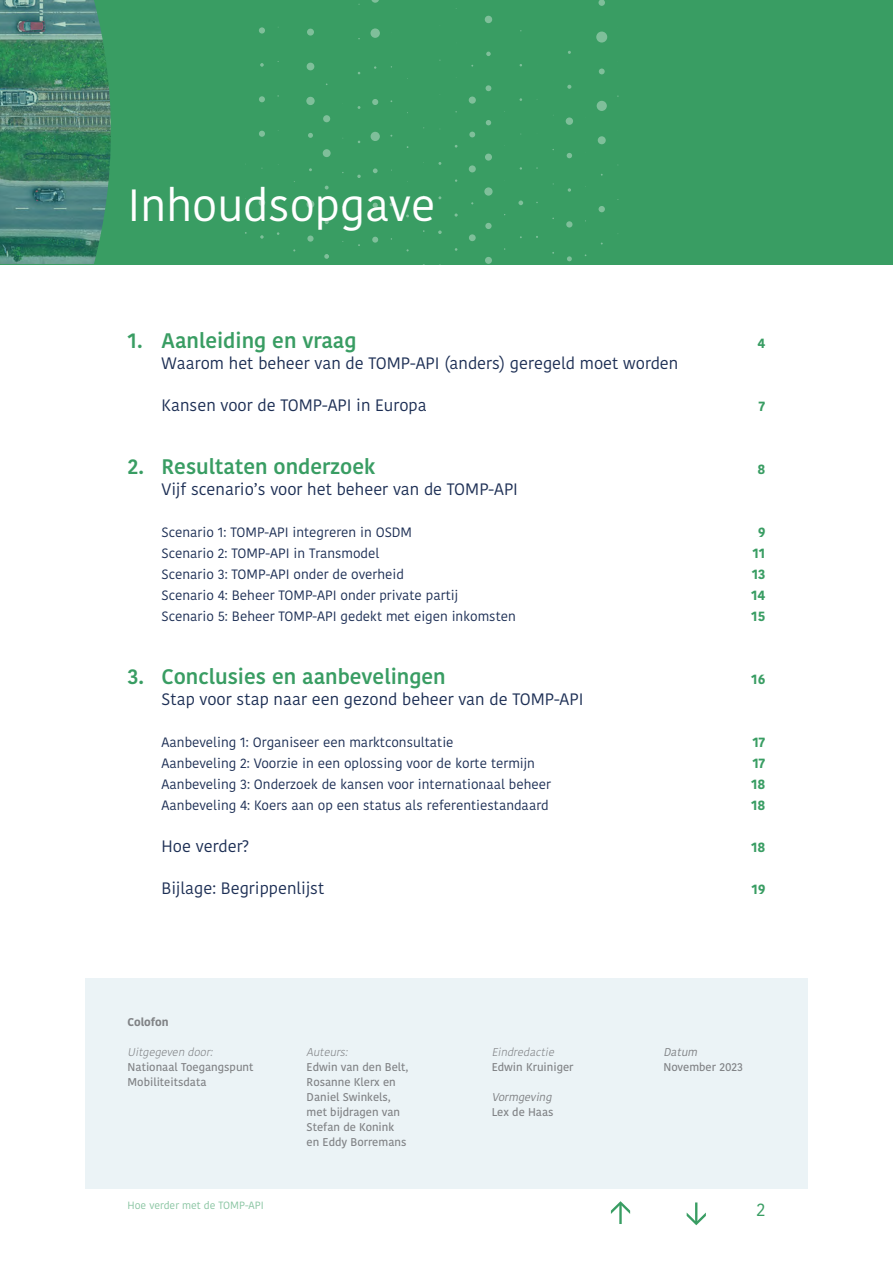
<style>
.page{position:relative;width:893px;height:1263px;background:#fff}
.page>*{position:absolute;margin:0;border:0;box-sizing:border-box;transform-origin:0 0}
.t1{font:45px "Kohinoor Bangla";color:#fff}
.Subkop-1{font:600 21px "Kohinoor Bangla";color:#399d63}
.t2{font:18px "Kohinoor Bangla";color:#399d63}
.Subkop-2{font:16.5px "Kohinoor Bangla";color:#1c2e54}
.t3{font:13.5px "Kohinoor Bangla";color:#1c2e54}
.Subkop-2-2{font:700 13.5px "Kohinoor Bangla";color:#399d63}
.Broodtekst{font:500 11.25px/15px "Kohinoor Bangla";color:#808285}
.Broodtekst-2{font:italic 300 11.25px "Kohinoor Bangla";color:#808285}
.Broodtekst-3{font:italic 11.25px "Kohinoor Bangla";color:#808285}
.Broodtekst-4{font:700 11.25px "Kohinoor Bangla";letter-spacing:-.005em;color:#808285}
.t4{font:10.5px "Kohinoor Bangla";color:#88c4a1}
</style>
<div class="page">
<div style="left:85px;top:978px;width:723px;height:210px;background:#ebf3f6"></div>
<svg style="left:687px;top:1202px;width:19px;height:23px"></svg>
<svg style="left:611px;top:1201px;width:19px;height:23px"></svg>
<div style="left:0;top:0;width:893px;height:264px;background:#399d63"></div>
<img style="left:0;top:0;width:111px;height:264px">
<svg style="left:260px;top:235px;width:4px;height:4px"></svg>
<div style="left:259px;top:199px;width:6px;height:7px;background:#7fbf9a;border-radius:50%"></div>
<svg style="left:259px;top:131px;width:6px;height:6px"></svg>
<svg style="left:259px;top:96px;width:6px;height:6px"></svg>
<svg style="left:260px;top:63px;width:4px;height:4px"></svg>
<div style="left:259px;top:27px;width:6px;height:7px;background:#7fbf9a;border-radius:50%"></div>
<svg style="left:307px;top:235px;width:7px;height:7px"></svg>
<div style="left:307px;top:200px;width:7px;height:8px;background:#7fbf9a;border-radius:50%"></div>
<svg style="left:308px;top:133px;width:5px;height:5px"></svg>
<svg style="left:306px;top:97px;width:9px;height:8px"></svg>
<div style="left:307px;top:63px;width:7px;height:7px;background:#7fbf9a;border-radius:50%"></div>
<div style="left:307px;top:29px;width:7px;height:7px;background:#7fbf9a;border-radius:50%"></div>
<svg style="left:324px;top:254px;width:5px;height:5px"></svg>
<svg style="left:325px;top:220px;width:4px;height:4px"></svg>
<svg style="left:325px;top:186px;width:4px;height:3px"></svg>
<div style="left:323px;top:149px;width:8px;height:8px;background:#7fbf9a;border-radius:50%"></div>
<div style="left:323px;top:115px;width:7px;height:7px;background:#7fbf9a;border-radius:50%"></div>
<svg style="left:357px;top:175px;width:4px;height:3px"></svg>
<svg style="left:372px;top:237px;width:6px;height:6px"></svg>
<svg style="left:373px;top:203px;width:5px;height:5px"></svg>
<svg style="left:373px;top:168px;width:5px;height:5px"></svg>
<div style="left:371px;top:132px;width:9px;height:9px;background:#7fbf9a;border-radius:50%"></div>
<svg style="left:372px;top:99px;width:6px;height:6px"></svg>
<svg style="left:370px;top:28px;width:10px;height:10px"></svg>
<svg style="left:371px;top:0;width:8px;height:3px"></svg>
<svg style="left:438px;top:230px;width:4px;height:4px"></svg>
<div style="left:469px;top:234px;width:7px;height:7px;background:#7fbf9a;border-radius:50%"></div>
<div style="left:469px;top:165px;width:7px;height:7px;background:#7fbf9a;border-radius:50%"></div>
<svg style="left:469px;top:132px;width:6px;height:5px"></svg>
<div style="left:469px;top:97px;width:7px;height:7px;background:#7fbf9a;border-radius:50%"></div>
<div style="left:485px;top:257px;width:7px;height:7px;background:#7fbf9a;border-radius:50%"></div>
<div style="left:485px;top:223px;width:7px;height:6px;background:#7fbf9a;border-radius:50%"></div>
<svg style="left:484px;top:187px;width:9px;height:9px"></svg>
<div style="left:485px;top:154px;width:7px;height:7px;background:#7fbf9a;border-radius:50%"></div>
<svg style="left:486px;top:120px;width:5px;height:5px"></svg>
<svg style="left:486px;top:85px;width:5px;height:6px"></svg>
<svg style="left:486px;top:52px;width:5px;height:4px"></svg>
<div style="left:485px;top:16px;width:7px;height:7px;background:#7fbf9a;border-radius:50%"></div>
<svg style="left:518px;top:201px;width:5px;height:4px"></svg>
<svg style="left:567px;top:256px;width:5px;height:5px"></svg>
<div style="left:566px;top:221px;width:6px;height:7px;background:#7fbf9a;border-radius:50%"></div>
<svg style="left:568px;top:188px;width:3px;height:4px"></svg>
<svg style="left:567px;top:153px;width:5px;height:5px"></svg>
<div style="left:566px;top:117px;width:7px;height:8px;background:#7fbf9a;border-radius:50%"></div>
<svg style="left:567px;top:85px;width:4px;height:4px"></svg>
<svg style="left:599px;top:206px;width:6px;height:6px"></svg>
<div style="left:598px;top:136px;width:8px;height:8px;background:#7fbf9a;border-radius:50%"></div>
<div style="left:597px;top:101px;width:10px;height:10px;background:#7fbf9a;border-radius:50%"></div>
<svg style="left:599px;top:69px;width:6px;height:5px"></svg>
<div style="left:596px;top:32px;width:11px;height:11px;background:#7fbf9a;border-radius:50%"></div>
<div style="left:598px;top:0;width:7px;height:6px;background:#7fbf9a;border-radius:50%"></div>
<p class="t1" style="left:128px;top:171px;width:309px">Inhoudsopgave</p>
<p class="Subkop-1" style="left:128px;top:323px;width:230px">1. Aanleiding en vraag</p>
<p class="Subkop-2" style="left:162px;top:351px;width:518px">Waarom het beheer van de TOMP-API (anders) geregeld moet worden</p>
<p class="Subkop-2" style="left:162px;top:393px;width:267px">Kansen voor de TOMP-API in Europa</p>
<p class="Subkop-1" style="left:128px;top:449px;width:249px">2. Resultaten onderzoek</p>
<p class="Subkop-2" style="left:162px;top:477px;width:358px">Vijf scenario’s voor het beheer van de TOMP-API</p>
<p class="t3" style="left:162px;top:522px;width:252px">Scenario 1: TOMP-API integreren in OSDM</p>
<p class="t3" style="left:162px;top:543px;width:219px">Scenario 2: TOMP-API in Transmodel</p>
<p class="t3" style="left:162px;top:564px;width:244px">Scenario 3: TOMP-API onder de overheid</p>
<p class="t3" style="left:162px;top:585px;width:298px">Scenario 4: Beheer TOMP-API onder private partij</p>
<p class="t3" style="left:162px;top:606px;width:356px">Scenario 5: Beheer TOMP-API gedekt met eigen inkomsten</p>
<p class="Subkop-1" style="left:128px;top:659px;width:320px">3. Conclusies en aanbevelingen</p>
<p class="Subkop-2" style="left:162px;top:687px;width:423px">Stap voor stap naar een gezond beheer van de TOMP-API</p>
<p class="t3" style="left:162px;top:732px;width:293px">Aanbeveling 1: Organiseer een marktconsultatie</p>
<p class="t3" style="left:162px;top:753px;width:375px">Aanbeveling 2: Voorzie in een oplossing voor de korte termijn</p>
<p class="t3" style="left:162px;top:774px;width:391px">Aanbeveling 3: Onderzoek de kansen voor internationaal beheer</p>
<p class="t3" style="left:162px;top:795px;width:388px">Aanbeveling 4: Koers aan op een status als referentiestandaard</p>
<p class="Subkop-2" style="left:162px;top:834px;width:89px">Hoe verder?</p>
<p class="Subkop-2" style="left:162px;top:876px;width:164px">Bijlage: Begrippenlijst</p>
<p class="Subkop-2-2" style="left:758px;top:331px;width:9px">4</p>
<p class="Subkop-2-2" style="left:759px;top:394px;width:8px">7</p>
<p class="Subkop-2-2" style="left:757px;top:457px;width:9px">8</p>
<p class="Subkop-2-2" style="left:758px;top:520px;width:9px">9</p>
<p class="Subkop-2-2" style="left:752px;top:541px;width:14px">11</p>
<p class="Subkop-2-2" style="left:752px;top:562px;width:15px">13</p>
<p class="Subkop-2-2" style="left:751px;top:583px;width:16px">14</p>
<p class="Subkop-2-2" style="left:751px;top:604px;width:16px">15</p>
<p class="Subkop-2-2" style="left:751px;top:667px;width:16px">16</p>
<p class="Subkop-2-2" style="left:752px;top:730px;width:14px">17</p>
<p class="Subkop-2-2" style="left:752px;top:751px;width:14px">17</p>
<p class="Subkop-2-2" style="left:751px;top:772px;width:16px">18</p>
<p class="Subkop-2-2" style="left:751px;top:793px;width:16px">18</p>
<p class="Subkop-2-2" style="left:751px;top:835px;width:16px">18</p>
<p class="Subkop-2-2" style="left:752px;top:877px;width:15px">19</p>
<p class="Broodtekst-4" style="left:128px;top:1012px;width:42px">Colofon</p>
<p class="Broodtekst-2" style="left:128px;top:1044px;width:89px">Uitgegeven door:</p>
<p class="Broodtekst" style="left:128px;top:1059px;width:127px">Nationaal Toegangspunt<br>Mobiliteitsdata</p>
<p class="t4" style="left:128px;top:1197px;width:138px">Hoe verder met de TOMP-API</p>
<p class="Broodtekst-2" style="left:307px;top:1044px;width:45px">Auteurs:</p>
<p class="Broodtekst" style="left:307px;top:1059px;width:103px">Edwin van den Belt,<br>Rosanne Klerx en<br>Daniel Swinkels, met bijdragen van<br>Stefan de Konink en Eddy Borremans</p>
<p class="Broodtekst-2" style="left:492px;top:1044px;width:67px">Eindredactie</p>
<p class="Broodtekst" style="left:492px;top:1059px;width:83px">Edwin Kruiniger</p>
<p class="Broodtekst-3" style="left:492px;top:1088px;width:64px">Vormgeving</p>
<p class="Broodtekst" style="left:492px;top:1104px;width:63px">Lex de Haas</p>
<p class="Broodtekst-3" style="left:663px;top:1043px;width:38px">Datum</p>
<p class="Broodtekst" style="left:663px;top:1059px;width:81px">November 2023</p>
<h3 class="t2" style="left:756px;top:1196px;width:10px">2</h3>
</div>
